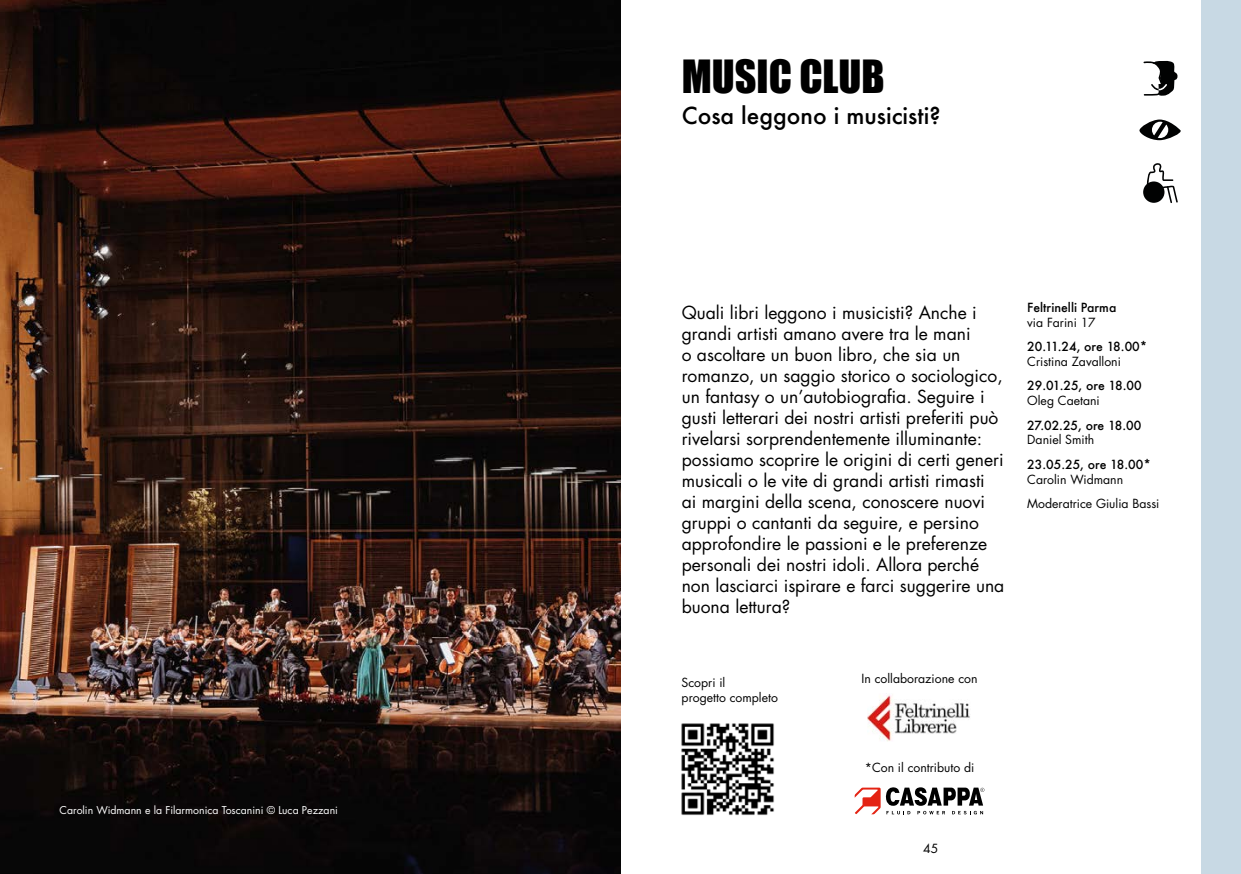
<style>
.page{position:relative;width:1241px;height:874px;background:#fff}
.page>*{position:absolute;margin:0;border:0;box-sizing:border-box;transform-origin:0 0}
.Titoli_progetti{font:42px "Impact";color:#000}
.Sottotitolo_progetti{font:500 22.75px "Futura";color:#000}
.testo{font:17.5px/21px "Futura Std";color:#000}
.t1{font:12.25px "Futura Std";color:#000}
.t2{font:500 12.25px "Futura";color:#000}
.t3{font:10.5px "Futura Std";color:#fff}
</style>
<div class="page">
<div style="left:1201px;top:0;width:39px;height:873px;background:#c8d9e4"></div>
<img style="left:681px;top:723px;width:93px;height:93px">
<img style="left:867px;top:695px;width:103px;height:45px">
<svg style="left:854px;top:787px;width:130px;height:27px"></svg>
<img style="left:0;top:0;width:620px;height:873px">
<svg style="left:1143px;top:60px;width:34px;height:36px"></svg>
<svg style="left:1139px;top:119px;width:42px;height:21px"></svg>
<svg style="left:1142px;top:181px;width:22px;height:22px"></svg>
<svg style="left:1146px;top:163px;width:31px;height:40px"></svg>
<hr style="left:681px;top:738px;width:65px;height:1px;background:#275b9b">
<hr style="left:681px;top:763px;width:86px;height:1px;background:#275b9b">
<hr style="left:681px;top:788px;width:95px;height:1px;background:#275b9b">
<hr style="left:681px;top:814px;width:89px;height:1px;background:#275b9b">
<p class="t3" style="left:60px;top:803px;width:280px">Carolin Widmann e la Filarmonica Toscanini © Luca Pezzani</p>
<p class="Titoli_progetti" style="left:681px;top:44px;width:204px">MUSIC CLUB</p>
<p class="Sottotitolo_progetti" style="left:681px;top:100px;width:260px">Cosa leggono i musicisti?</p>
<p class="testo" style="left:681px;top:302px;width:324px">Quali libri leggono i musicisti? Anche i grandi artisti amano avere tra le mani<br>o ascoltare un buon libro, che sia un romanzo, un saggio storico o sociologico, un fantasy o un’autobiografia. Seguire i gusti letterari dei nostri artisti preferiti può rivelarsi sorprendentemente illuminante: possiamo scoprire le origini di certi generi musicali o le vite di grandi artisti rimasti<br>ai margini della scena, conoscere nuovi gruppi o cantanti da seguire, e persino approfondire le passioni e le preferenze personali dei nostri idoli. Allora perché non lasciarci ispirare e farci suggerire una buona lettura?</p>
<p class="t1" style="left:681px;top:674px;width:45px">Scopri il</p>
<p class="t1" style="left:681px;top:689px;width:98px">progetto completo</p>
<p class="t1" style="left:861px;top:670px;width:117px">In collaborazione con</p>
<p class="t1" style="left:864px;top:759px;width:111px">*Con il contributo di</p>
<p class="t2" style="left:1027px;top:299px;width:91px">Feltrinelli Parma</p>
<p class="t1" style="left:1027px;top:314px;width:70px">via Farini 17</p>
<p class="t2" style="left:1027px;top:338px;width:121px">20.11.24, ore 18.00*</p>
<p class="t1" style="left:1027px;top:353px;width:95px">Cristina Zavalloni</p>
<p class="t2" style="left:1027px;top:377px;width:116px">29.01.25, ore 18.00</p>
<p class="t1" style="left:1027px;top:392px;width:74px">Oleg Caetani</p>
<p class="t2" style="left:1027px;top:416px;width:115px">27.02.25, ore 18.00</p>
<p class="t1" style="left:1027px;top:432px;width:68px">Daniel Smith</p>
<p class="t2" style="left:1027px;top:455px;width:125px">23.05.25, ore 18.00*</p>
<p class="t1" style="left:1027px;top:471px;width:97px">Carolin Widmann</p>
<p class="t1" style="left:1027px;top:495px;width:134px">Moderatrice Giulia Bassi</p>
<p class="t1" style="left:923px;top:840px;width:17px">45</p>
</div>
